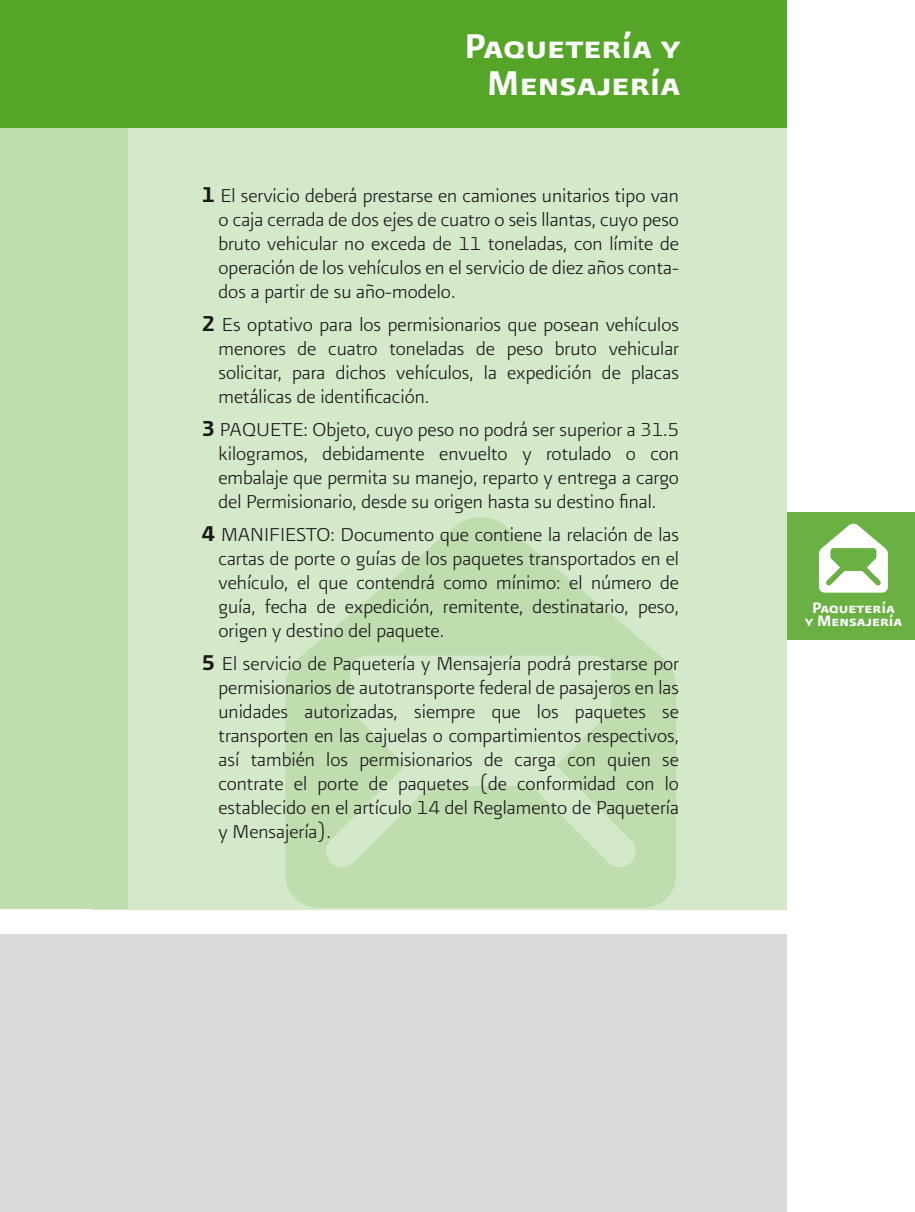
<style>
.page{position:relative;width:915px;height:1212px;background:#fff}
.page>*{position:absolute;margin:0;border:0;box-sizing:border-box;transform-origin:0 0}
.t1{font:40.95px/37.2px "Presidencia Firme Versalitas";color:#fff;text-align:center}
.t2{font:22.5px/24px "Presidencia Fina";color:#1a171b;text-align:justify}
.t3{font:18px/13px "Presidencia Firme Versalitas";color:#fff;text-align:center}
.s1{font-family:"Presidencia Firme";font-size:25.5px}
</style>
<div class="page">
<div style="left:0;top:935px;width:807px;height:277px;background:#d9dadb"></div>
<div style="left:91px;top:128px;width:779px;height:781px;background:#d4e9c9"></div>
<div style="left:0;top:128px;width:128px;height:781px;background:#bfddae"></div>
<div style="left:0;top:0;width:878px;height:128px;background:#55a528"></div>
<div style="left:787px;top:0;width:127px;height:1212px;background:#fff"></div>
<div style="left:787px;top:512px;width:127px;height:127px;background:#6ab043"></div>
<svg style="left:819px;top:523px;width:68px;height:70px"></svg>
<svg style="left:285px;top:517px;width:391px;height:391px;fill:#bfddae"></svg>
<h1 class="t1" style="left:464px;top:27px;width:217px">Paquetería y<br>Mensajería</h1>
<p class="t2" style="left:218px;top:183px;width:462px;text-indent:-17px"><span class="s1">1</span> El servicio deberá prestarse en camiones unitarios tipo van o caja cerrada de dos ejes de cuatro o seis llantas, cuyo peso bruto vehicular no exceda de 11 toneladas, con límite de operación de los vehículos en el servicio de diez años conta&shy;dos a partir de su año-modelo.</p>
<p class="t2" style="left:218px;top:312px;width:462px;text-indent:-17px"><span class="s1">2</span> Es optativo para los permisionarios que posean vehículos menores de cuatro toneladas de peso bruto vehicular solicitar, para dichos vehículos, la expedición de placas metálicas de identificación.</p>
<p class="t2" style="left:218px;top:417px;width:462px;text-indent:-17px"><span class="s1">3</span> PAQUETE: Objeto, cuyo peso no podrá ser superior a 31.5 kilogramos, debidamente envuelto y rotulado o con embalaje que permita su manejo, reparto y entrega a cargo del Permisionario, desde su origen hasta su destino final.</p>
<p class="t2" style="left:218px;top:522px;width:462px;text-indent:-17px"><span class="s1">4</span> MANIFIESTO: Documento que contiene la relación de las cartas de porte o guías de los paquetes transportados en el vehículo, el que contendrá como mínimo: el número de guía, fecha de expedición, remitente, destinatario, peso, origen y destino del paquete.</p>
<p class="t2" style="left:218px;top:651px;width:462px;text-indent:-17px"><span class="s1">5</span> El servicio de Paquetería y Mensajería podrá prestarse por permisionarios de autotransporte federal de pasajeros en las unidades autorizadas, siempre que los paquetes se transporten en las cajuelas o compartimientos respectivos, así también los permisionarios de carga con quien se contrate el porte de paquetes (de conformidad con lo establecido en el artículo 14 del Reglamento de Paquetería y Mensajería).</p>
<p class="t3" style="left:804px;top:600px;width:99px">Paquetería<br>y Mensajería</p>
</div>
